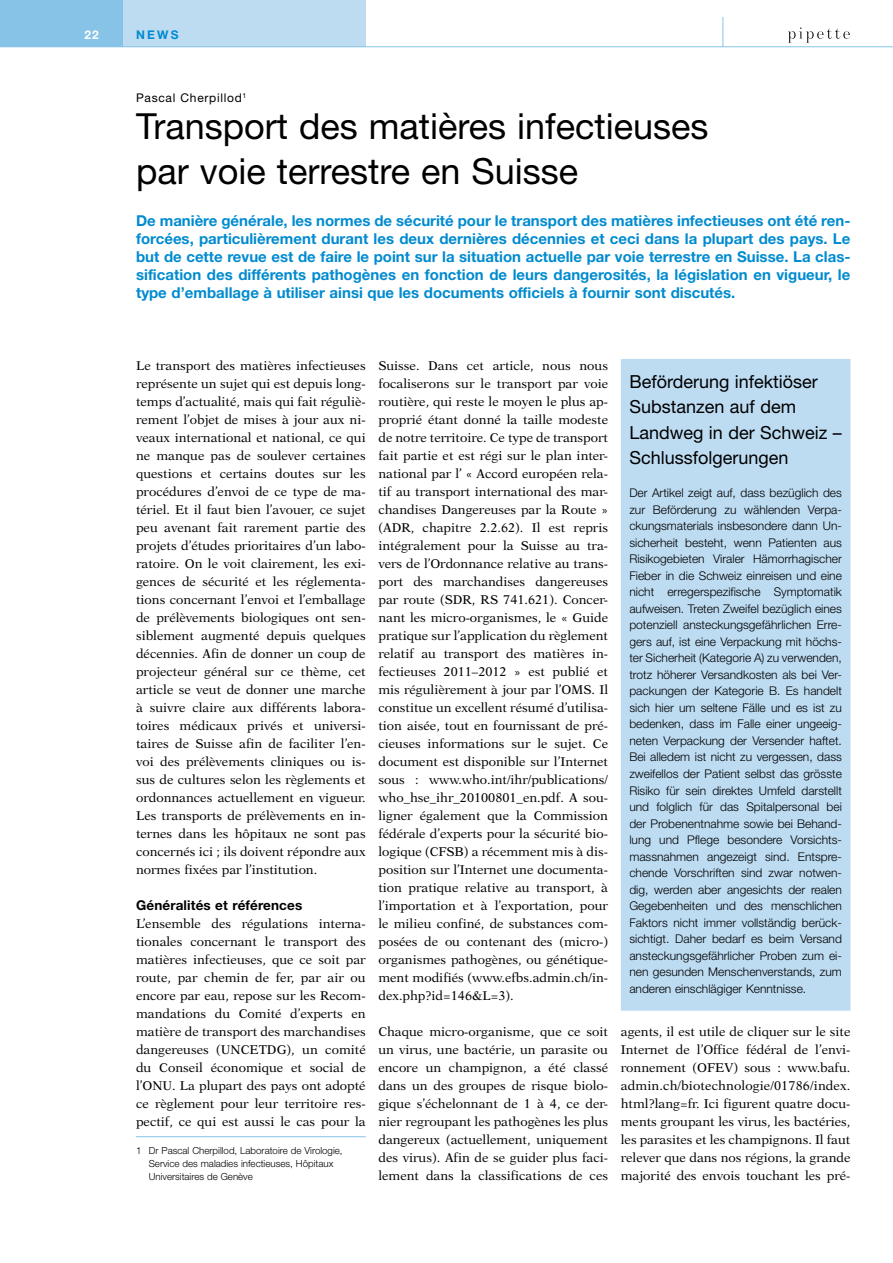
<style>
.page{position:relative;width:893px;height:1263px;background:#fff}
.page>*{position:absolute;margin:0;border:0;box-sizing:border-box;transform-origin:0 0}
.t1{font:36px/45px "Helvetica Neue";color:#000}
.t2{font:18px/25.5px "Helvetica Neue";color:#000}
.t3{font:700 15px/18px "Helvetica Neue";color:#008bd0;text-align:justify}
.t4{font:700 13.5px "Helvetica Neue";letter-spacing:.01em;color:#000}
.t5{font:12.75px/18px "New Aster";color:#000;text-align:justify}
.t6{font:300 12px/16.5px "Helvetica Neue";color:#000;text-align:justify}
.t7{font:12px "Helvetica Neue";color:#000}
.t8{font:700 12px "Helvetica Neue";color:#008bd0}
.t9{font:700 12px "Helvetica Neue";color:#fff}
.t10{font:300 9.75px/13px "Helvetica Neue";color:#000}
</style>
<div class="page">
<div style="left:0;top:0;width:365px;height:47px;background:#87c3e7"></div>
<hr style="left:722px;top:17px;width:1px;height:30px;background:#87c3e7">
<svg style="left:788px;top:27px;width:62px;height:16px"></svg>
<div style="left:123px;top:0;width:242px;height:47px;background:#bddbf1"></div>
<hr style="left:0;top:46px;width:893px;height:1px;background:#87c3e7">
<div style="left:625px;top:363px;width:221px;height:643px;background:#bddbf1"></div>
<div style="left:621px;top:359px;width:229px;height:652px;border:9px solid #bddbf1"></div>
<hr style="left:136px;top:1136px;width:230px;height:1px;background:#87c3e7">
<p class="t9" style="left:84px;top:27px;width:16px">22</p>
<p class="t8" style="left:136px;top:27px;width:33px">news</p>
<p class="t7" style="left:136px;top:91px;width:112px">Pascal Cherpillod<sup>1</sup></p>
<h1 class="t1" style="left:136px;top:103px;width:574px">Transport des matières infectieuses par voie terrestre en Suisse</h1>
<p class="t3" style="left:136px;top:211px;width:716px">De manière générale, les normes de sécurité pour le transport des matières infectieuses ont été ren&shy;forcées, particulièrement durant les deux dernières décennies et ceci dans la plupart des pays. Le but de cette revue est de faire le point sur la situation actuelle par voie terrestre en Suisse. La clas&shy;sification des différents pathogènes en fonction de leurs dangerosités, la législation en vigueur, le type d’emballage à utiliser ainsi que les documents officiels à fournir sont discutés.</p>
<p class="t5" style="left:136px;top:357px;width:231px">Le transport des matières infectieuses représente un sujet qui est depuis long&shy;temps d’actualité, mais qui fait réguliè&shy;rement l’objet de mises à jour aux ni&shy;veaux international et national, ce qui ne manque pas de soulever certaines questions et certains doutes sur les procédures d’envoi de ce type de ma&shy;tériel. Et il faut bien l’avouer, ce sujet peu avenant fait rarement partie des projets d’études prioritaires d’un labo&shy;ratoire. On le voit clairement, les exi&shy;gences de sécurité et les réglementa&shy;tions concernant l’envoi et l’emballage de prélèvements biologiques ont sen&shy;siblement augmenté depuis quelques décennies. Afin de donner un coup de projecteur général sur ce thème, cet article se veut de donner une marche à suivre claire aux différents labora&shy;toires médicaux privés et universi&shy;taires de Suisse afin de faciliter l’en&shy;voi des prélèvements cliniques ou is&shy;sus de cultures selon les règlements et ordonnances actuellement en vigueur.<br>Les transports de prélèvements en in&shy;ternes dans les hôpitaux ne sont pas concernés ici ; ils doivent répondre aux normes fixées par l’institution.</p>
<p class="t4" style="left:136px;top:897px;width:168px">Généralités et références</p>
<p class="t5" style="left:136px;top:915px;width:231px">L’ensemble des régulations interna&shy;tionales concernant le transport des matières infectieuses, que ce soit par route, par chemin de fer, par air ou encore par eau, repose sur les Recom&shy;mandations du Comité d’experts en matière de transport des marchandises dangereuses (UNCETDG), un comité du Conseil économique et social de l’ONU. La plupart des pays ont adopté ce règlement pour leur territoire res&shy;pectif, ce qui est aussi le cas pour la</p>
<p class="t10" style="left:149px;top:1144px;width:195px;text-indent:-13px">1 Dr Pascal Cherpillod, Laboratoire de Virologie,<br>Service des maladies infectieuses, Hôpitaux<br>Universitaires de Genève</p>
<p class="t5" style="left:378px;top:357px;width:231px">Suisse. Dans cet article, nous nous focaliserons sur le transport par voie routière, qui reste le moyen le plus ap&shy;proprié étant donné la taille modeste de notre territoire. Ce type de transport fait partie et est régi sur le plan inter&shy;national par l’ « Accord européen rela&shy;tif au transport international des mar&shy;chandises Dangereuses par la Route » (ADR, chapitre 2.2.62). Il est repris intégralement pour la Suisse au tra&shy;vers de l’Ordonnance relative au trans&shy;port des marchandises dangereuses par route (SDR, RS 741.621). Concer&shy;nant les micro-organismes, le « Guide pratique sur l’application du règlement relatif au transport des matières in&shy;fectieuses 2011–2012 » est publié et mis régulièrement à jour par l’OMS. Il constitue un excellent résumé d’utilisa&shy;tion aisée, tout en fournissant de pré&shy;cieuses informations sur le sujet. Ce document est disponible sur l’Internet sous : www.who.int/ihr/publications/ who_hse_ihr_20100801_en.pdf. A sou&shy;ligner également que la Commission fédérale d’experts pour la sécurité bio&shy;logique (CFSB) a récemment mis à dis&shy;position sur l’Internet une documenta&shy;tion pratique relative au transport, à l’importation et à l’exportation, pour le milieu confiné, de substances com&shy;posées de ou contenant des (micro-) organismes pathogènes, ou génétique&shy;ment modifiés (www.efbs.admin.ch/in&shy;dex.php?id=146&amp;L=3).</p>
<p class="t5" style="left:378px;top:1023px;width:231px">Chaque micro-organisme, que ce soit un virus, une bactérie, un parasite ou encore un champignon, a été classé dans un des groupes de risque biolo&shy;gique s’échelonnant de 1 à 4, ce der&shy;nier regroupant les pathogènes les plus dangereux (actuellement, uniquement des virus). Afin de se guider plus faci&shy;lement dans la classifications de ces</p>
<p class="t5" style="left:621px;top:1023px;width:231px">agents, il est utile de cliquer sur le site Internet de l’Office fédéral de l’envi&shy;ronnement (OFEV) sous : www.bafu. admin.ch/biotechnologie/01786/index. html?lang=fr. Ici figurent quatre docu&shy;ments groupant les virus, les bactéries, les parasites et les champignons. Il faut relever que dans nos régions, la grande majorité des envois touchant les pré-</p>
<h2 class="t2" style="left:629px;top:369px;width:214px">Beförderung infektiöser<br>Substanzen auf dem<br>Landweg in der Schweiz –<br>Schlussfolgerungen</h2>
<p class="t6" style="left:629px;top:485px;width:214px">Der Artikel zeigt auf, dass bezüglich des zur Beförderung zu wählenden Verpa&shy;ckungsmaterials insbesondere dann Un&shy;sicherheit besteht, wenn Patienten aus Risikogebieten Viraler Hämorrhagischer Fieber in die Schweiz einreisen und eine nicht erregerspezifische Symptomatik aufweisen. Treten Zweifel bezüglich eines potenziell ansteckungsgefährlichen Erre&shy;gers auf, ist eine Verpackung mit höchs&shy;ter Sicherheit (Kategorie A) zu verwenden, trotz höherer Versandkosten als bei Ver&shy;packungen der Kategorie B. Es handelt sich hier um seltene Fälle und es ist zu bedenken, dass im Falle einer ungeeig&shy;neten Verpackung der Versender haftet.<br>Bei alledem ist nicht zu vergessen, dass zweifellos der Patient selbst das grösste Risiko für sein direktes Umfeld darstellt und folglich für das Spitalpersonal bei der Probenentnahme sowie bei Behand&shy;lung und Pflege besondere Vorsichts&shy;massnahmen angezeigt sind. Entspre&shy;chende Vorschriften sind zwar notwen&shy;dig, werden aber angesichts der realen Gegebenheiten und des menschlichen Faktors nicht immer vollständig berück&shy;sichtigt. Daher bedarf es beim Versand ansteckungsgefährlicher Proben zum ei&shy;nen gesunden Menschenverstands, zum anderen einschlägiger Kenntnisse.</p>
</div>
